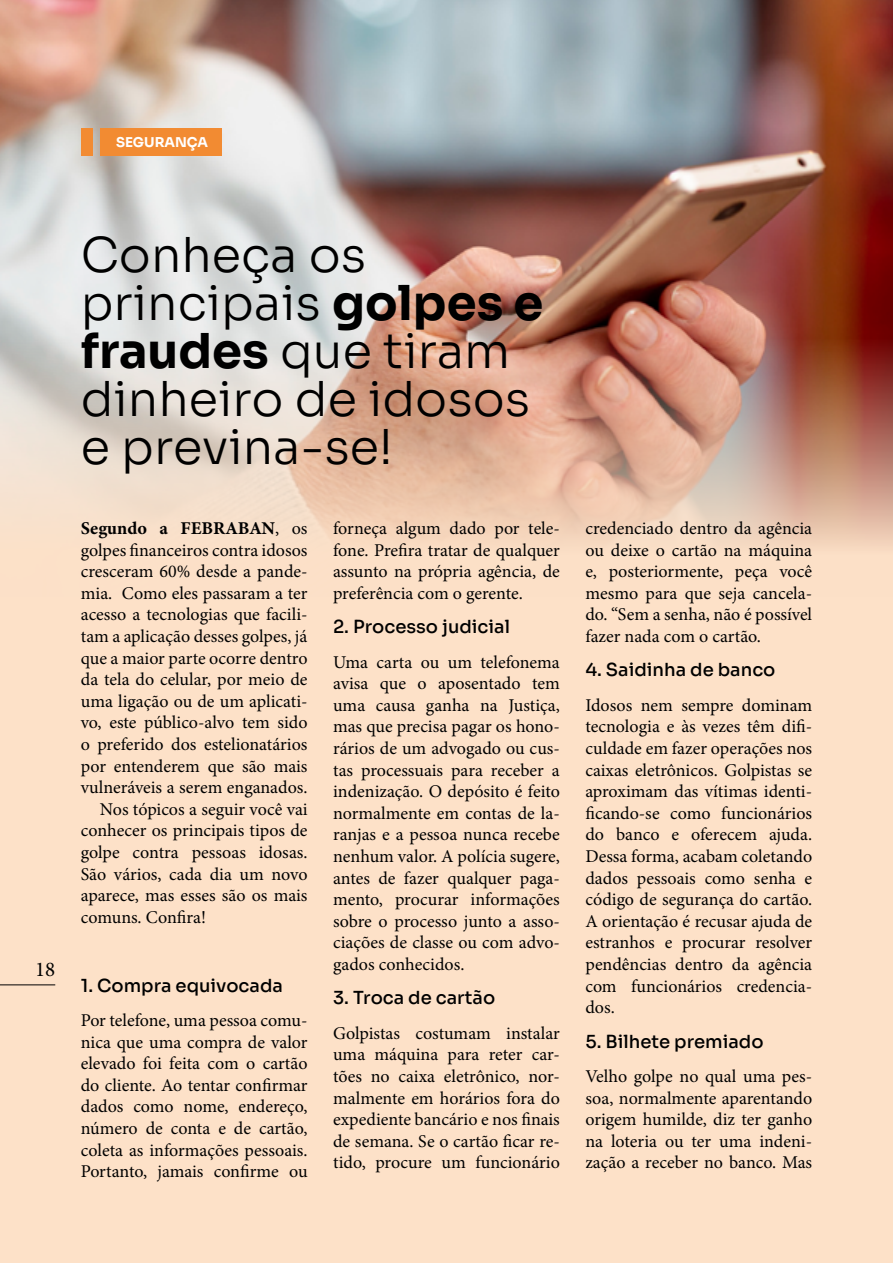
<style>
.page{position:relative;width:893px;height:1263px;background:#fde1c8}
.page>*{position:absolute;margin:0;border:0;box-sizing:border-box;transform-origin:0 0}
.t1{font:300 48px/48px "Sora";color:#000}
.t2{font:21px "Minion Pro";color:#000}
.t3{font:18px/21.6px "Minion Pro";color:#000;text-align:justify}
.t4{font:500 18px "Sora";color:#000}
.t5{font:18px "Minion Variable Concept";letter-spacing:.005em;color:#000}
.t6{font:13.5px "Sora";color:#fff}
.s1{font-weight:400}
.s2{font-family:"Minion Pro"}
</style>
<div class="page">
<img style="left:0;top:0;width:892px;height:546px">
<div style="left:100px;top:128px;width:121px;height:27px;background:#f28b32"></div>
<div style="left:81px;top:128px;width:11px;height:27px;background:#f28b32"></div>
<p class="t6" style="left:116px;top:131px;width:94px">SEGURANÇA</p>
<p class="t2" style="left:35px;top:955px;width:22px">18</p>
<h1 class="t1" style="left:81px;top:226px;width:464px">Conheça os principais <span class="s1">golpes e fraudes</span> que tiram dinheiro de idosos e previna-se!</h1>
<p class="t5" style="left:81px;top:516px;width:228px">Segundo a FEBRABAN<span class="s2">, os</span></p>
<p class="t3" style="left:81px;top:539px;width:228px">golpes financeiros contra idosos</p>
<p class="t3" style="left:81px;top:561px;width:228px">cresceram 60% desde a pande-</p>
<p class="t3" style="left:81px;top:582px;width:228px">mia. Como eles passaram a ter</p>
<p class="t3" style="left:81px;top:604px;width:228px">acesso a tecnologias que facili-</p>
<p class="t3" style="left:81px;top:625px;width:228px">tam a aplicação desses golpes, já</p>
<p class="t3" style="left:81px;top:647px;width:228px">que a maior parte ocorre dentro</p>
<p class="t3" style="left:81px;top:669px;width:228px">da tela do celular, por meio de</p>
<p class="t3" style="left:81px;top:690px;width:228px">uma ligação ou de um aplicati-</p>
<p class="t3" style="left:81px;top:712px;width:228px">vo, este público-alvo tem sido</p>
<p class="t3" style="left:81px;top:733px;width:228px">o preferido dos estelionatários</p>
<p class="t3" style="left:81px;top:755px;width:228px">por entenderem que são mais</p>
<p class="t3" style="left:81px;top:777px;width:228px">vulneráveis a serem enganados.</p>
<p class="t3" style="left:100px;top:798px;width:209px">Nos tópicos a seguir você vai</p>
<p class="t3" style="left:81px;top:820px;width:228px">conhecer os principais tipos de</p>
<p class="t3" style="left:81px;top:841px;width:228px">golpe contra pessoas idosas.</p>
<p class="t3" style="left:81px;top:863px;width:228px">São vários, cada dia um novo</p>
<p class="t3" style="left:81px;top:885px;width:228px">aparece, mas esses são os mais</p>
<p class="t3" style="left:81px;top:906px;width:127px">comuns. Confira!</p>
<p class="t4" style="left:81px;top:970px;width:204px">1. Compra equivocada</p>
<p class="t3" style="left:81px;top:1009px;width:228px">Por telefone, uma pessoa comu&shy;nica que uma compra de valor elevado foi feita com o cartão do cliente. Ao tentar confirmar dados como nome, endereço, número de conta e de cartão, coleta as informações pessoais.<br>Portanto, jamais confirme ou</p>
<p class="t3" style="left:333px;top:517px;width:228px">forneça algum dado por tele&shy;fone. Prefira tratar de qualquer assunto na própria agência, de preferência com o gerente.</p>
<p class="t4" style="left:333px;top:612px;width:178px">2. Processo judicial</p>
<p class="t3" style="left:333px;top:651px;width:228px">Uma carta ou um telefonema avisa que o aposentado tem uma causa ganha na Justiça, mas que precisa pagar os hono&shy;rários de um advogado ou cus&shy;tas processuais para receber a indenização. O depósito é feito normalmente em contas de la&shy;ranjas e a pessoa nunca recebe nenhum valor. A polícia sugere, antes de fazer qualquer paga&shy;mento, procurar informações sobre o processo junto a asso&shy;ciações de classe ou com advo&shy;gados conhecidos.</p>
<p class="t4" style="left:333px;top:983px;width:164px">3. Troca de cartão</p>
<p class="t3" style="left:333px;top:1022px;width:228px">Golpistas costumam instalar uma máquina para reter car&shy;tões no caixa eletrônico, nor&shy;malmente em horários fora do expediente bancário e nos finais de semana. Se o cartão ficar re&shy;tido, procure um funcionário</p>
<p class="t3" style="left:585px;top:518px;width:228px">credenciado dentro da agência ou deixe o cartão na máquina e, posteriormente, peça você mesmo para que seja cancela&shy;do. “Sem a senha, não é possível fazer nada com o cartão.</p>
<p class="t4" style="left:585px;top:655px;width:192px">4. Saidinha de banco</p>
<p class="t3" style="left:585px;top:694px;width:228px">Idosos nem sempre dominam tecnologia e às vezes têm difi&shy;culdade em fazer operações nos caixas eletrônicos. Golpistas se aproximam das vítimas identi&shy;ficando-se como funcionários do banco e oferecem ajuda.<br>Dessa forma, acabam coletando dados pessoais como senha e código de segurança do cartão.<br>A orientação é recusar ajuda de estranhos e procurar resolver pendências dentro da agência com funcionários credencia&shy;dos.</p>
<p class="t4" style="left:585px;top:1026px;width:180px">5. Bilhete premiado</p>
<p class="t3" style="left:585px;top:1065px;width:228px">Velho golpe no qual uma pes&shy;soa, normalmente aparentando origem humilde, diz ter ganho na loteria ou ter uma indeni&shy;zação a receber no banco. Mas</p>
</div>
